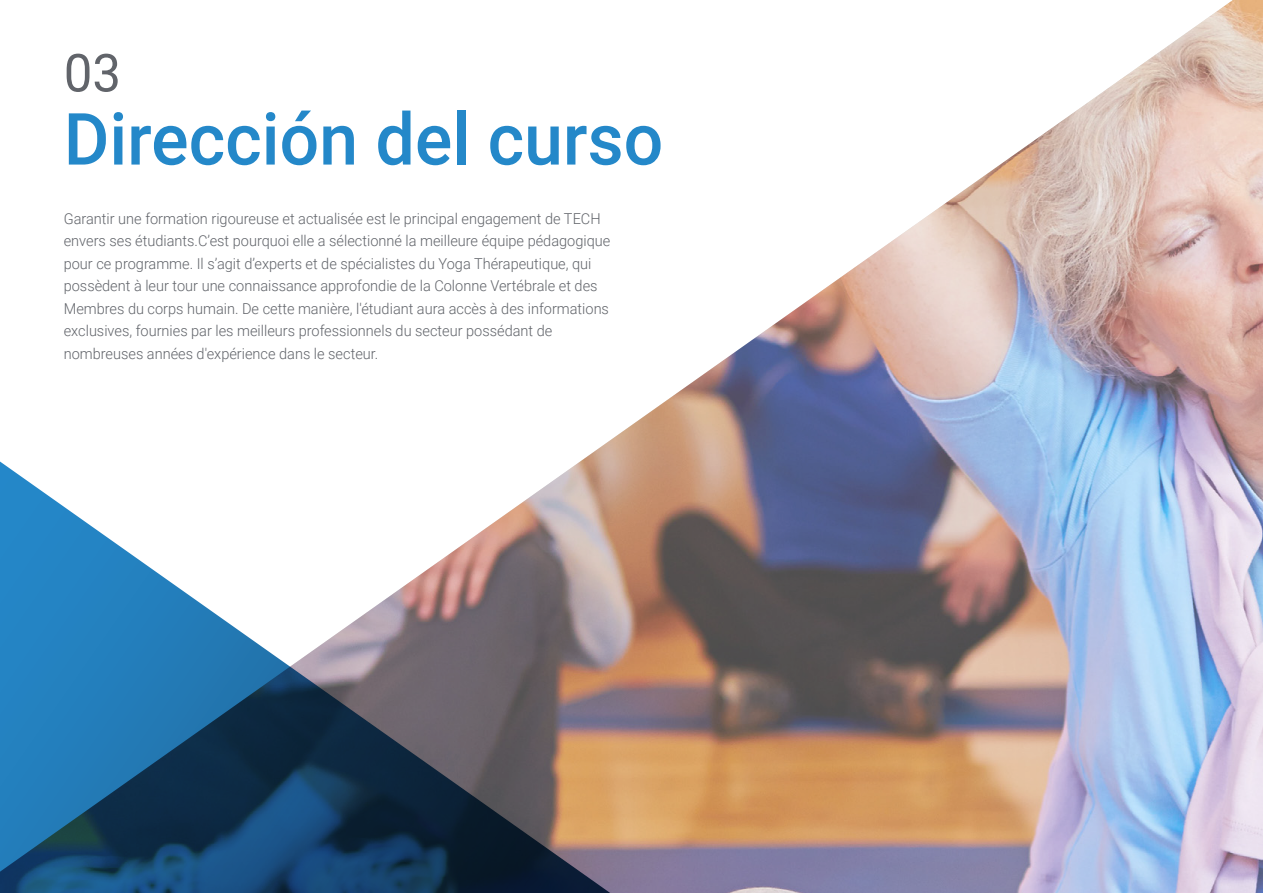
<style>
.page{position:relative;width:1263px;height:893px;background:#fff}
.page>*{position:absolute;margin:0;border:0;box-sizing:border-box;transform-origin:0 0}
.t1{font:500 72px "Roboto";color:#2488c9}
.t2{font:52.5px "Roboto";color:#61646a}
.t3{font:300 15px/22.5px "Roboto";color:#61646a}
</style>
<div class="page">
<img style="left:602px;top:0;width:661px;height:893px">
<svg style="left:0;top:446px;width:640px;height:447px"></svg>
<h2 class="t2" style="left:64px;top:36px;width:59px">03</h2>
<h1 class="t1" style="left:64px;top:89px;width:601px">Dirección del curso</h1>
<p class="t3" style="left:64px;top:207px;width:548px">Garantir une formation rigoureuse et actualisée est le principal engagement de TECH envers ses étudiants.C’est pourquoi elle a sélectionné la meilleure équipe pédagogique pour ce programme. Il s’agit d’experts et de spécialistes du Yoga Thérapeutique, qui possèdent à leur tour une connaissance approfondie de la Colonne Vertébrale et des Membres du corps humain. De cette manière, l'étudiant aura accès à des informations exclusives, fournies par les meilleurs professionnels du secteur possédant de nombreuses années d'expérience dans le secteur.</p>
</div>
